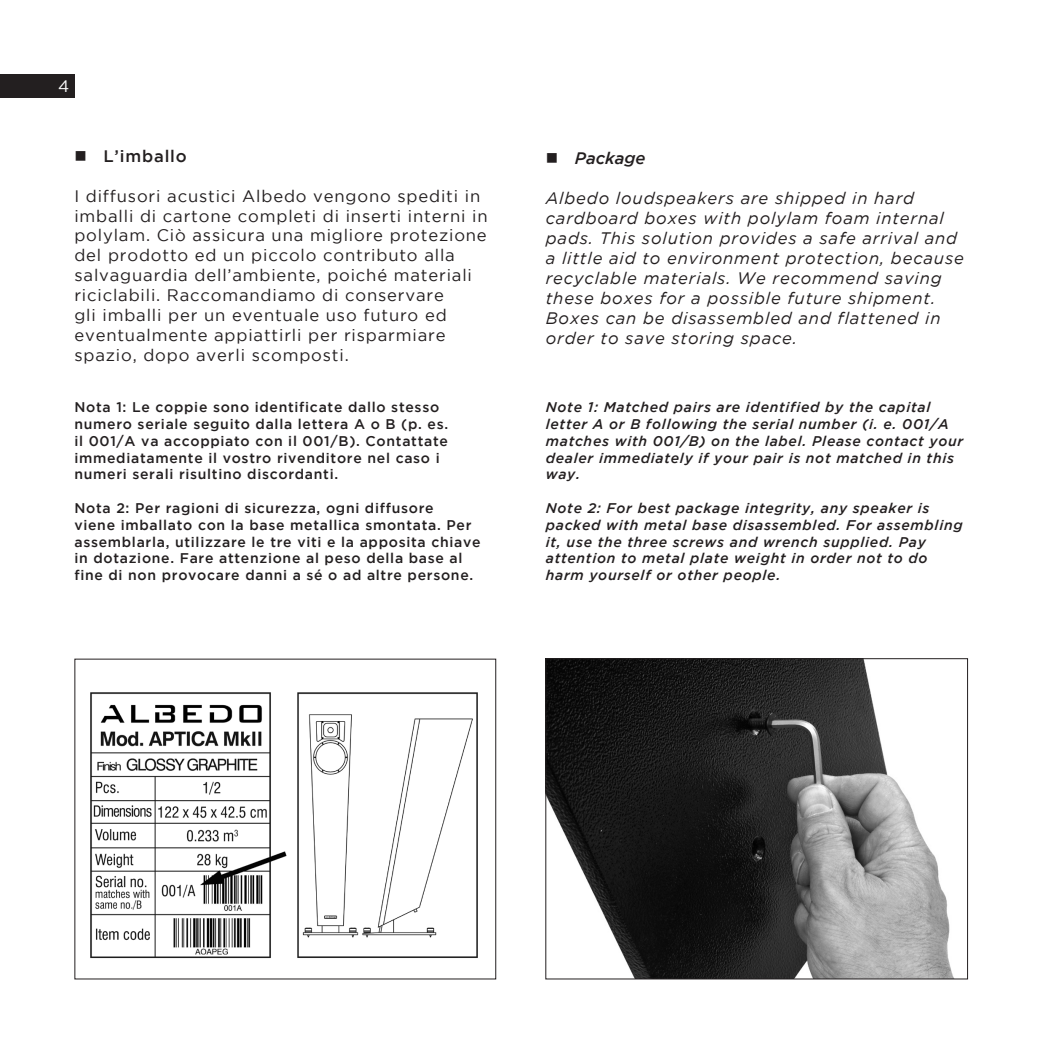
<style>
.page{position:relative;width:1042px;height:1042px;background:#fff}
.page>*{position:absolute;margin:0;border:0;box-sizing:border-box;transform-origin:0 0}
.t1{font:16.62px/19.9px "Gotham";letter-spacing:.05em;color:#231f20}
.t2{font:italic 16.62px/19.9px "Gotham";letter-spacing:.05em;color:#231f20}
.t3{font:500 16.62px "Gotham";letter-spacing:.05em;color:#231f20}
.t4{font:italic 500 16.62px "Gotham";color:#231f20}
.t5{font:16.62px "Gotham";color:#fff}
.t6{font:500 14px/16.8px "Gotham";letter-spacing:.05em;color:#231f20}
.t7{font:italic 500 14px/16.8px "Gotham";letter-spacing:.05em;color:#231f20}
</style>
<div class="page">
<div style="left:0;top:74px;width:74px;height:24px;background:#231f20"></div>
<img style="left:547px;top:660px;width:407px;height:317px">
<div style="left:545px;top:658px;width:423px;height:321px;border:1px solid #231f20"></div>
<img style="left:90px;top:692px;width:388px;height:267px">
<p class="t5" style="left:58px;top:77px;width:13px">4</p>
<p class="t3" style="left:74px;top:146px;width:114px">■ L’imballo</p>
<p class="t1" style="left:74px;top:185px;width:407px">I diffusori acustici Albedo vengono spediti in</p>
<p class="t1" style="left:74px;top:205px;width:415px">imballi di cartone completi di inserti interni in polylam. Ciò assicura una migliore protezione del prodotto ed un piccolo contributo alla salvaguardia dell’ambiente, poiché materiali riciclabili. Raccomandiamo di conservare<br>gli imballi per un eventuale uso futuro ed eventualmente appiattirli per risparmiare spazio, dopo averli scomposti.</p>
<p class="t6" style="left:74px;top:398px;width:375px">Nota 1: Le coppie sono identificate dallo stesso numero seriale seguito dalla lettera A o B (p. es. il 001/A va accoppiato con il 001/B). Contattate immediatamente il vostro rivenditore nel caso i numeri serali risultino discordanti.</p>
<p class="t6" style="left:74px;top:499px;width:408px">Nota 2: Per ragioni di sicurezza, ogni diffusore<br>viene imballato con la base metallica smontata. Per assemblarla, utilizzare le tre viti e la apposita chiave in dotazione. Fare attenzione al peso della base al fine di non provocare danni a sé o ad altre persone.</p>
<p class="t4" style="left:546px;top:149px;width:101px">■ Package</p>
<p class="t2" style="left:546px;top:188px;width:419px">Albedo loudspeakers are shipped in hard cardboard boxes with polylam foam internal pads. This solution provides a safe arrival and a little aid to environment protection, because recyclable materials. We recommend saving these boxes for a possible future shipment.<br>Boxes can be disassembled and flattened in order to save storing space.</p>
<p class="t7" style="left:546px;top:399px;width:419px">Note 1: Matched pairs are identified by the capital letter A or B following the serial number (i. e. 001/A matches with 001/B) on the label. Please contact your dealer immediately if your pair is not matched in this way.</p>
<p class="t7" style="left:546px;top:499px;width:418px">Note 2: For best package integrity, any speaker is packed with metal base disassembled. For assembling it, use the three screws and wrench supplied. Pay attention to metal plate weight in order not to do harm yourself or other people.</p>
</div>
